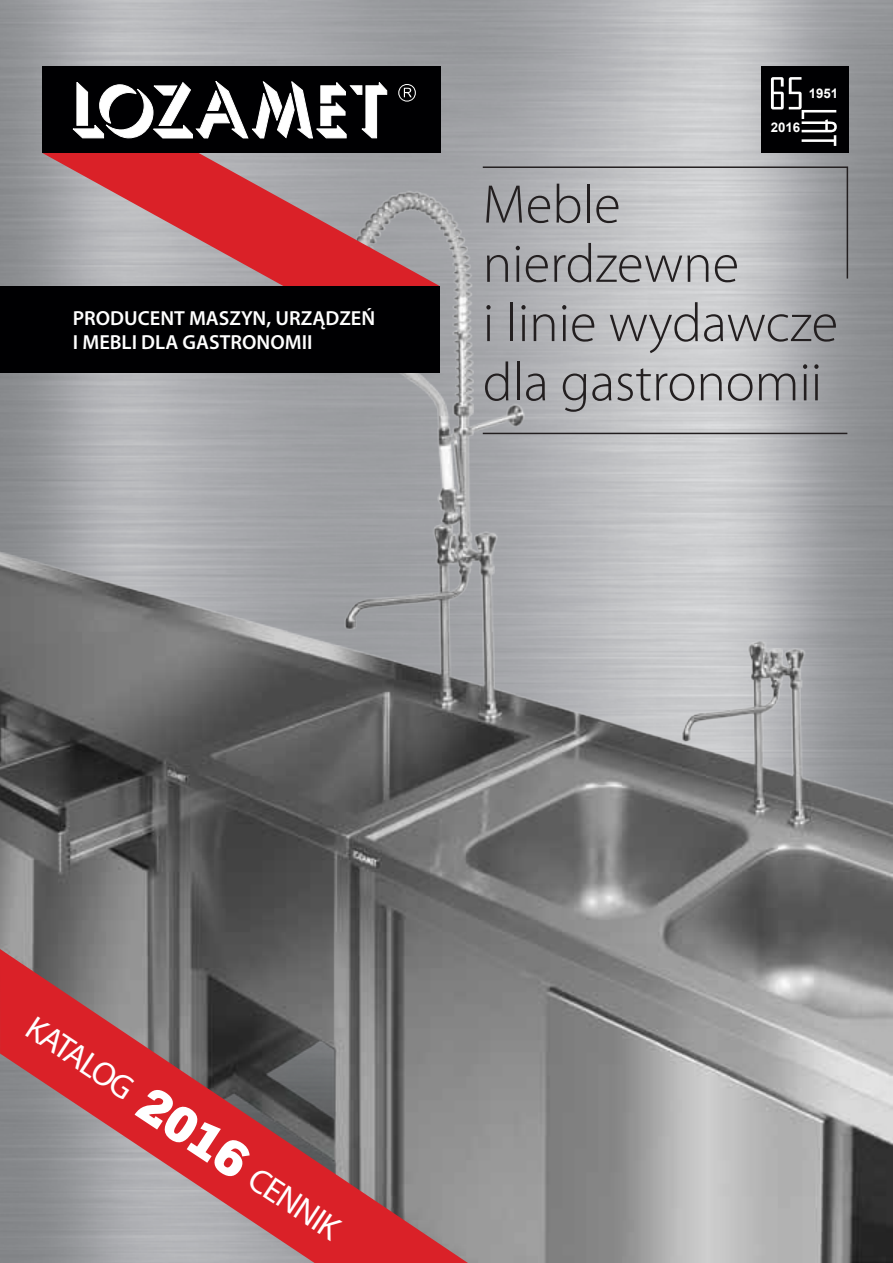
<style>
.page{position:relative;width:893px;height:1263px;background:#fff}
.page>*{position:absolute;margin:0;border:0;box-sizing:border-box;transform-origin:0 0}
.t1{font:300 54.75px/59.2px "Myriad Pro";color:#231f20}
.t2{font:900 48.15px "Scene Pro";color:#fff}
.t3{font:33.75px "Myriad Pro";color:#fff}
.t4{font:600 20.4px/24.5px "Myriad Pro";color:#fff}
.t5{font:700 13.2px "Arial";color:#fff}
</style>
<div class="page">
<img style="left:0;top:0;width:893px;height:190px">
<img style="left:0;top:190px;width:893px;height:1073px">
<svg style="left:42px;top:153px;width:398px;height:133px;background:#bc7479"></svg>
<div style="left:42px;top:67px;width:399px;height:86px;background:#000002"></div>
<svg style="left:73px;top:81px;width:314px;height:57px"></svg>
<svg style="left:398px;top:84px;width:18px;height:18px"></svg>
<div style="left:0;top:286px;width:440px;height:86px;background:#000002"></div>
<svg style="left:0;top:949px;width:468px;height:314px;background:#956063"></svg>
<hr style="left:483px;top:433px;width:364px;height:1px;background:#231f20">
<svg style="left:481px;top:166px;width:368px;height:114px;background:#b7b8bb"></svg>
<div style="left:761px;top:67px;width:87px;height:86px;background:#000002"></div>
<svg style="left:771px;top:77px;width:66px;height:69px"></svg>
<hr style="left:0;top:80px;width:1px;height:206px;background:#000002">
<p class="t4" style="left:73px;top:306px;width:304px">PRODUCENT MASZYN, URZĄDZEŃ<br>I MEBLI DLA GASTRONOMII</p>
<p class="t5" style="left:771px;top:119px;width:31px">2016</p>
<p class="t5" style="left:809px;top:85px;width:31px">1951</p>
<h1 class="t1" style="left:483px;top:176px;width:357px">Meble nierdzewne<br>i linie wydawcze dla gastronomii</h1>
<h3 class="t3" style="left:42px;top:1007px;width:123px;rotate:34deg">KATALOG</h3>
<h2 class="t2" style="left:159px;top:1072px;width:125px;rotate:33deg">2016</h2>
<h3 class="t3" style="left:264px;top:1158px;width:101px;rotate:34deg">cennik</h3>
</div>
